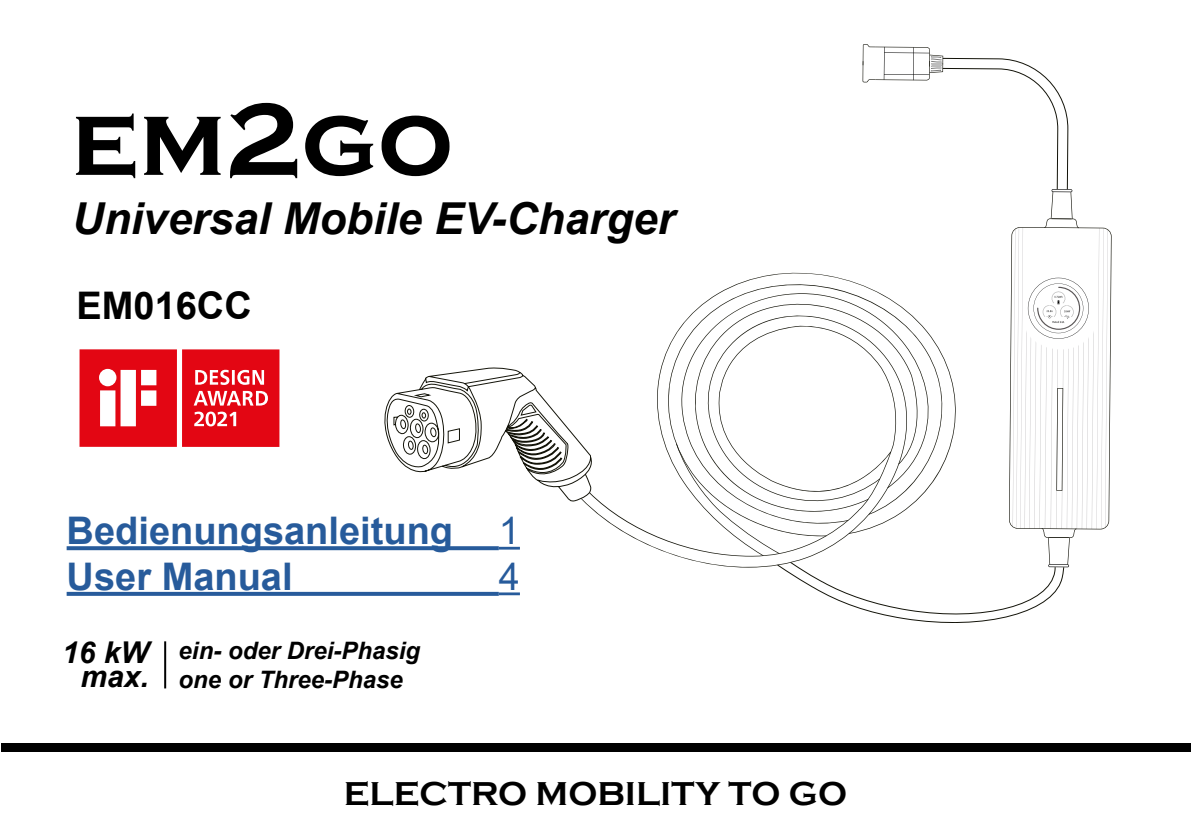
<style>
.page{position:relative;width:1191px;height:840px;background:#fff}
.page>*{position:absolute;margin:0;border:0;box-sizing:border-box;transform-origin:0 0}
.t1{font:700 106px "Copperplate Gothic";color:#000}
.t2{font:italic 700 44px "Arial";color:#000}
.t3{font:700 38px/45.6px "Arial";color:#275b9b}
.t4{font:700 38px "Arial";color:#000}
.t5{font:38px "Arial";color:#275b9b}
.t6{font:700 34px "Copperplate Gothic";color:#000}
.t7{font:italic 700 30px/24px "Arial";color:#000;text-align:right}
.t8{font:italic 700 24px/28.8px "Arial";color:#000}
.s1{font-weight:400}
</style>
<div class="page">
<svg style="left:589px;top:333px;width:87px;height:223px"></svg>
<svg style="left:676px;top:44px;width:435px;height:578px"></svg>
<svg style="left:384px;top:367px;width:212px;height:135px"></svg>
<svg style="left:67px;top:546px;width:432px;height:4px;background:#3263a0"></svg>
<hr style="left:499px;top:546px;width:21px;height:3px;background:#275b9b">
<svg style="left:67px;top:591px;width:432px;height:4px;background:#557eb0"></svg>
<hr style="left:499px;top:592px;width:21px;height:3px;background:#275b9b">
<div style="left:1px;top:743px;width:1190px;height:8px;background:#000"></div>
<div style="left:79px;top:349px;width:98px;height:97px;background:#e30613"></div>
<svg style="left:99px;top:368px;width:57px;height:58px"></svg>
<div style="left:182px;top:349px;width:97px;height:97px;background:#e30613"></div>
<svg style="left:194px;top:369px;width:74px;height:36px"></svg>
<svg style="left:194px;top:411px;width:42px;height:15px"></svg>
<hr style="left:164px;top:641px;width:2px;height:47px;background:#000">
<h1 class="t1" style="left:71px;top:81px;width:384px">em2go</h1>
<h2 class="t2" style="left:72px;top:189px;width:604px">Universal Mobile EV-Charger</h2>
<h3 class="t4" style="left:77px;top:278px;width:177px">EM016CC</h3>
<h3 class="t3" style="left:67px;top:508px;width:455px">Bedienungsanleitung <span class="s1">1<br></span>User Manual</h3>
<h3 class="t5" style="left:499px;top:550px;width:23px">4</h3>
<p class="t7" style="left:62px;top:641px;width:88px">16 kW max.</p>
<p class="t8" style="left:179px;top:636px;width:243px">ein- oder Drei-Phasig one or Three-Phase</p>
<h3 class="t6" style="left:344px;top:774px;width:505px">ELECTRO MOBILITY TO GO</h3>
</div>
